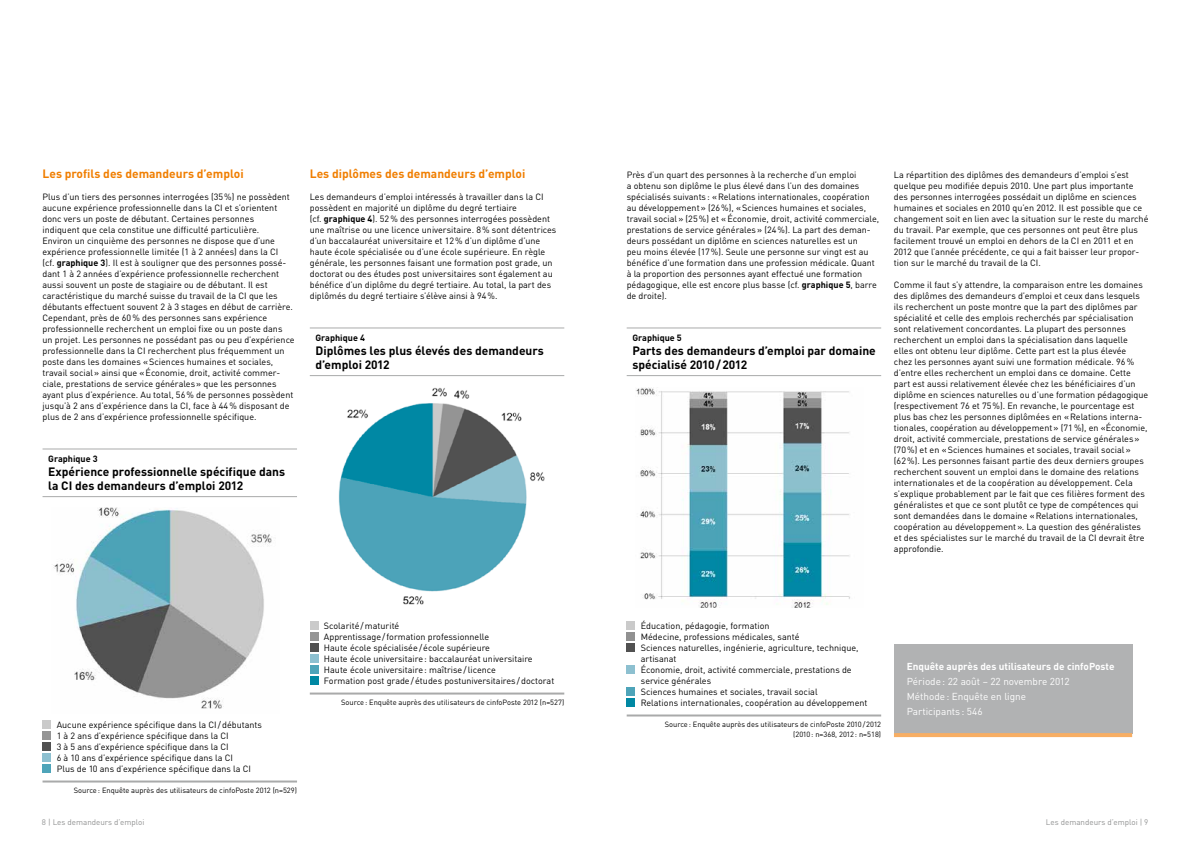
<style>
.page{position:relative;width:1191px;height:842px;background:#fff}
.page>*{position:absolute;margin:0;border:0;box-sizing:border-box;transform-origin:0 0}
.t1{font:700 12px/14px "DINOT";color:#000}
.t2{font:700 12px "DINOT";color:#f07e00}
.t3{font:10px/14.8px "DINOT";color:#fff}
.t4{font:700 10px "DINOT";color:#fff}
.t5{font:9px/11px "DINOT";color:#000}
.t6{font:700 9px "DINOT";color:#000}
.t7{font:8px "DINOT";color:#919292}
.t8{font:7.5px/10px "DINOT";color:#000;text-align:right}
.s1{font-weight:700}
</style>
<div class="page">
<hr style="left:43px;top:449px;width:254px;height:1px;background:#a9aaaa">
<hr style="left:43px;top:496px;width:254px;height:1px;background:#a9aaaa">
<img style="left:53px;top:508px;width:219px;height:201px">
<div style="left:43px;top:720px;width:8px;height:9px;background:#cacaca"></div>
<div style="left:43px;top:731px;width:8px;height:9px;background:#959595"></div>
<div style="left:43px;top:742px;width:8px;height:9px;background:#515151"></div>
<div style="left:43px;top:753px;width:8px;height:9px;background:#8dc0d0"></div>
<div style="left:43px;top:764px;width:8px;height:9px;background:#4ea4b9"></div>
<hr style="left:310px;top:328px;width:254px;height:1px;background:#a9aaaa">
<hr style="left:310px;top:375px;width:254px;height:1px;background:#a9aaaa">
<img style="left:338px;top:388px;width:207px;height:217px">
<div style="left:310px;top:621px;width:8px;height:9px;background:#cacaca"></div>
<div style="left:310px;top:632px;width:8px;height:9px;background:#959595"></div>
<div style="left:310px;top:643px;width:8px;height:9px;background:#515151"></div>
<div style="left:310px;top:654px;width:8px;height:9px;background:#8dc0d0"></div>
<div style="left:310px;top:665px;width:8px;height:9px;background:#4ea4b9"></div>
<div style="left:310px;top:676px;width:8px;height:9px;background:#0088a3"></div>
<hr style="left:43px;top:780px;width:254px;height:2px;background:#a9aaaa">
<hr style="left:310px;top:692px;width:254px;height:2px;background:#a9aaaa">
<hr style="left:626px;top:328px;width:255px;height:1px;background:#a9aaaa">
<hr style="left:626px;top:375px;width:255px;height:1px;background:#a9aaaa">
<img style="left:636px;top:388px;width:214px;height:219px">
<div style="left:626px;top:621px;width:9px;height:9px;background:#cacaca"></div>
<div style="left:626px;top:632px;width:9px;height:9px;background:#919191"></div>
<div style="left:626px;top:643px;width:9px;height:9px;background:#515151"></div>
<div style="left:626px;top:665px;width:9px;height:9px;background:#8dc0d0"></div>
<div style="left:626px;top:687px;width:9px;height:9px;background:#4ea4b9"></div>
<div style="left:626px;top:698px;width:9px;height:9px;background:#0088a3"></div>
<div style="left:894px;top:644px;width:238px;height:89px;background:#b1b2b3"></div>
<hr style="left:894px;top:733px;width:238px;height:4px;background:#f7ae64">
<hr style="left:626px;top:714px;width:255px;height:2px;background:#a9aaaa">
<h1 class="t2" style="left:43px;top:166px;width:203px">Les profils des demandeurs d’emploi</h1>
<p class="t5" style="left:43px;top:191px;width:254px">Plus d’un tiers des personnes interrogées (35%) ne possèdent aucune expérience professionnelle dans la CI et s’orientent donc vers un poste de débutant. Certaines personnes<br>indiquent que cela constitue une difficulté particulière.<br>Environ un cinquième des personnes ne dispose que d’une expérience professionnelle limitée (1 à 2 années) dans la CI<br>(cf. <span class="s1">graphique 3</span>). Il est à souligner que des personnes possé&shy;dant 1 à 2 années d’expérience professionnelle recherchent aussi souvent un poste de stagiaire ou de débutant. Il est caractéristique du marché suisse du travail de la CI que les débutants effectuent souvent 2 à 3 stages en début de carrière.<br>Cependant, près de 60% des personnes sans expérience professionnelle recherchent un emploi fixe ou un poste dans un projet. Les personnes ne possédant pas ou peu d’expérience professionnelle dans la CI recherchent plus fréquemment un poste dans les domaines «Sciences humaines et sociales, travail social» ainsi que «Économie, droit, activité commer&shy;ciale, prestations de service générales» que les personnes ayant plus d’expérience. Au total, 56% de personnes possèdent jusqu’à 2 ans d’expérience dans la CI, face à 44% disposant de plus de 2 ans d’expérience professionnelle spécifique.</p>
<p class="t6" style="left:48px;top:452px;width:51px">Graphique 3</p>
<h1 class="t1" style="left:48px;top:464px;width:238px">Expérience professionnelle spécifique dans la CI des demandeurs d’emploi 2012</h1>
<h1 class="t2" style="left:310px;top:166px;width:217px">Les diplômes des demandeurs d’emploi</h1>
<p class="t5" style="left:310px;top:191px;width:248px">Les demandeurs d’emploi intéressés à travailler dans la CI possèdent en majorité un diplôme du degré tertiaire<br>(cf. <span class="s1">graphique 4</span>). 52% des personnes interrogées possèdent une maîtrise ou une licence universitaire. 8% sont détentrices d’un baccalauréat universitaire et 12% d’un diplôme d’une haute école spécialisée ou d’une école supérieure. En règle générale, les personnes faisant une formation post grade, un doctorat ou des études post universitaires sont également au bénéfice d’un diplôme du degré tertiaire. Au total, la part des diplômés du degré tertiaire s’élève ainsi à 94%.</p>
<p class="t6" style="left:315px;top:331px;width:51px">Graphique 4</p>
<h1 class="t1" style="left:315px;top:343px;width:230px">Diplômes les plus élevés des demandeurs d’emploi 2012</h1>
<p class="t5" style="left:57px;top:719px;width:207px">Aucune expérience spécifique dans la CI/débutants 1 à 2 ans d’expérience spécifique dans la CI<br>3 à 5 ans d’expérience spécifique dans la CI<br>6 à 10 ans d’expérience spécifique dans la CI<br>Plus de 10 ans d’expérience spécifique dans la CI</p>
<p class="t8" style="left:74px;top:785px;width:225px">Source: Enquête auprès des utilisateurs de cinfoPoste 2012 (n=529)</p>
<p class="t5" style="left:324px;top:620px;width:232px">Scolarité/maturité<br>Apprentissage/formation professionnelle<br>Haute école spécialisée/école supérieure<br>Haute école universitaire: baccalauréat universitaire Haute école universitaire: maîtrise/licence<br>Formation post grade/études postuniversitaires /doctorat</p>
<p class="t8" style="left:341px;top:697px;width:225px">Source: Enquête auprès des utilisateurs de cinfoPoste 2012 (n=527)</p>
<p class="t5" style="left:626px;top:169px;width:254px">Près d’un quart des personnes à la recherche d’un emploi<br>a obtenu son diplôme le plus élevé dans l’un des domaines spécialisés suivants : «Relations internationales, coopération au développement» (26%), «Sciences humaines et sociales, travail social» (25%) et «Économie, droit, activité commerciale, prestations de service générales» (24%). La part des deman&shy;deurs possédant un diplôme en sciences naturelles est un<br>peu moins élevée (17%). Seule une personne sur vingt est au bénéfice d’une formation dans une profession médicale. Quant à la proportion des personnes ayant effectué une formation pédagogique, elle est encore plus basse (cf. <span class="s1">graphique 5</span>, barre de droite).</p>
<p class="t6" style="left:632px;top:331px;width:51px">Graphique 5</p>
<h1 class="t1" style="left:632px;top:343px;width:245px">Parts des demandeurs d’emploi par domaine spécialisé 2010/2012</h1>
<p class="t5" style="left:894px;top:169px;width:256px">La répartition des diplômes des demandeurs d’emploi s’est quelque peu modifiée depuis 2010. Une part plus importante des personnes interrogées possédait un diplôme en sciences humaines et sociales en 2010 qu’en 2012. Il est possible que ce changement soit en lien avec la situation sur le reste du marché du travail. Par exemple, que ces personnes ont peut être plus facilement trouvé un emploi en dehors de la CI en 2011 et en 2012 que l’année précédente, ce qui a fait baisser leur propor&shy;tion sur le marché du travail de la CI.</p>
<p class="t5" style="left:894px;top:279px;width:256px">Comme il faut s’y attendre, la comparaison entre les domaines des diplômes des demandeurs d’emploi et ceux dans lesquels ils recherchent un poste montre que la part des diplômes par spécialité et celle des emplois recherchés par spécialisation sont relativement concordantes. La plupart des personnes recherchent un emploi dans la spécialisation dans laquelle elles ont obtenu leur diplôme. Cette part est la plus élevée<br>chez les personnes ayant suivi une formation médicale. 96% d’entre elles recherchent un emploi dans ce domaine. Cette part est aussi relativement élevée chez les bénéficiaires d’un diplôme en sciences naturelles ou d’une formation pédagogique (respectivement 76 et 75%). En revanche, le pourcentage est plus bas chez les personnes diplômées en «Relations interna&shy;tionales, coopération au développement» (71%), en «Économie, droit, activité commerciale, prestations de service générales» (70%) et en «Sciences humaines et sociales, travail social» (62%). Les personnes faisant partie des deux derniers groupes recherchent souvent un emploi dans le domaine des relations internationales et de la coopération au développement. Cela s’explique probablement par le fait que ces filières forment des généralistes et que ce sont plutôt ce type de compétences qui sont demandées dans le domaine «Relations internationales, coopération au développement». La question des généralistes et des spécialistes sur le marché du travail de la CI devrait être approfondie.</p>
<p class="t5" style="left:641px;top:620px;width:228px">Éducation, pédagogie, formation<br>Médecine, professions médicales, santé<br>Sciences naturelles, ingénierie, agriculture, technique, artisanat<br>Économie, droit, activité commerciale, prestations de service générales<br>Sciences humaines et sociales, travail social<br>Relations internationales, coopération au développement</p>
<p class="t8" style="left:665px;top:719px;width:218px">Source: Enquête auprès des utilisateurs de cinfoPoste 2010/2012 (2010: n=368, 2012: n=518)</p>
<p class="t4" style="left:906px;top:660px;width:209px">Enquête auprès des utilisateurs de cinfoPoste</p>
<p class="t3" style="left:906px;top:674px;width:164px">Période: 22 août – 22 novembre 2012<br>Méthode: Enquête en ligne<br>Participants : 546</p>
<p class="t7" style="left:42px;top:817px;width:104px">8 | Les demandeurs d’emploi</p>
<p class="t7" style="left:1046px;top:817px;width:104px">Les demandeurs d’emploi | 9</p>
</div>
